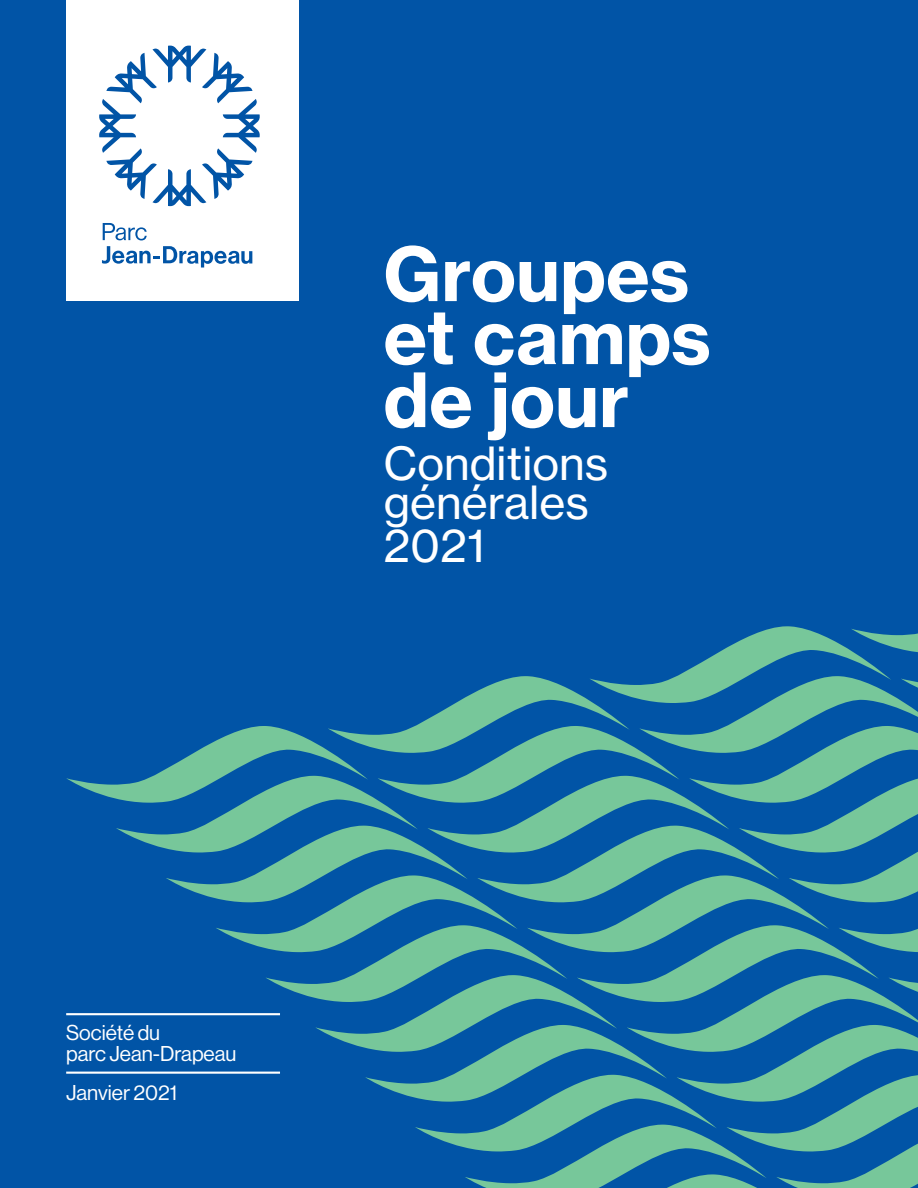
<style>
.page{position:relative;width:918px;height:1188px;background:#0154a6}
.page>*{position:absolute;margin:0;border:0;box-sizing:border-box;transform-origin:0 0}
.t1{font:73.5px/63px "N Haas Grotesk TX Pro 75 Bd";color:#fff}
.t2{font:45px/39px "N Haas Grotesk TX Pro 55 Rg";color:#fff}
.t3{font:21px/21px "N Haas Grotesk DS Pro 55 Rg";color:#fff}
</style>
<div class="page">
<div style="left:66px;top:0;width:232px;height:300px;background:#fff"></div>
<svg style="left:99px;top:45px;width:161px;height:161px"></svg>
<svg style="left:103px;top:223px;width:44px;height:17px"></svg>
<svg style="left:102px;top:246px;width:150px;height:22px"></svg>
<svg style="left:66px;top:626px;width:852px;height:562px"></svg>
<hr style="left:66px;top:1013px;width:214px;height:2px;background:#fff">
<hr style="left:66px;top:1072px;width:214px;height:2px;background:#fff">
<h1 class="t1" style="left:383px;top:243px;width:329px">Groupes et camps de jour</h1>
<h2 class="t2" style="left:383px;top:444px;width:226px">Conditions générales</h2>
<h2 class="t2" style="left:383px;top:526px;width:103px">2021</h2>
<p class="t3" style="left:66px;top:1023px;width:172px">Société du<br>parc Jean-Drapeau</p>
<p class="t3" style="left:66px;top:1083px;width:112px">Janvier 2021</p>
</div>
